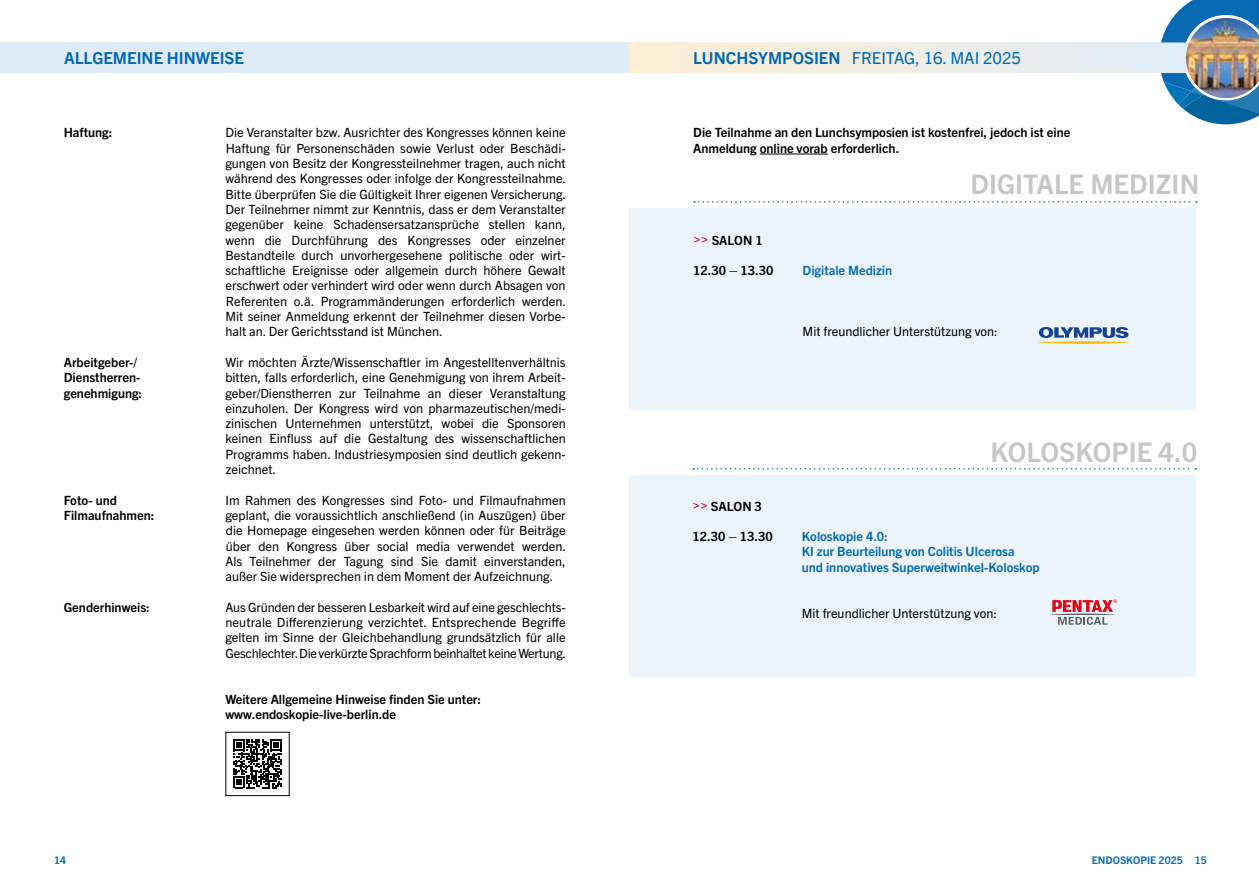
<style>
.page{position:relative;width:1259px;height:893px;background:#fff}
.page>*{position:absolute;margin:0;border:0;box-sizing:border-box;transform-origin:0 0}
.t1{font:700 27px "Trade Gothic Next LT Pro";color:#c6c6c6}
.t2{font:16.5px "Trade Gothic Next LT Pro";color:#0069b4}
.t3{font:700 16.5px "Trade Gothic Next LT Pro";color:#0069b4}
.t4{font:12.75px/15.3px "Trade Gothic Next LT Pro";color:#000;text-align:justify}
.t5{font:700 12.75px/15.3px "Trade Gothic Next LT Pro";color:#000}
.t6{font:700 12.75px/15.3px "Trade Gothic Next LT Pro";color:#0069b4}
.t7{font:700 10.5px "Trade Gothic Next LT Pro";color:#0069b4}
.s1{font-weight:700}
.s2{font-weight:800;color:#ca0538}
</style>
<div class="page">
<div style="left:0;top:43px;width:1259px;height:30px;background:#dfecf8"></div>
<img style="left:1161px;top:0;width:98px;height:124px">
<div style="left:629px;top:475px;width:567px;height:201px;background:#ebf3fb"></div>
<div style="left:629px;top:208px;width:567px;height:202px;background:#ebf3fb"></div>
<hr style="left:760px;top:154px;width:68px;height:1px;background:#000">
<svg style="left:693px;top:468px;width:503px;height:2px"></svg>
<svg style="left:694px;top:201px;width:503px;height:2px"></svg>
<svg style="left:233px;top:739px;width:49px;height:49px"></svg>
<svg style="left:1038px;top:327px;width:90px;height:17px"></svg>
<svg style="left:1050px;top:599px;width:66px;height:26px"></svg>
<div style="left:629px;top:43px;width:568px;height:30px;background:linear-gradient(to right,#fff1d9,#dee7ee)"></div>
<p class="t3" style="left:64px;top:47px;width:181px">ALLGEMEINE HINWEISE</p>
<p class="t2" style="left:693px;top:47px;width:329px"><span class="s1">LUNCHSYMPOSIEN</span> FREITAG, 16. MAI 2025</p>
<p class="t5" style="left:64px;top:124px;width:50px">Haftung:</p>
<p class="t4" style="left:225px;top:124px;width:342px">Die Veranstalter bzw. Ausrichter des Kongresses können keine Haftung für Personenschäden sowie Verlust oder Beschädi&shy;gungen von Besitz der Kongressteilnehmer tragen, auch nicht während des Kongresses oder infolge der Kongressteilnahme.<br>Bitte überprüfen Sie die Gültigkeit Ihrer eigenen Versicherung.<br>Der Teilnehmer nimmt zur Kenntnis, dass er dem Veranstalter gegenüber keine Schadensersatzansprüche stellen kann, wenn die Durchführung des Kongresses oder einzelner Bestandteile durch unvorhergesehene politische oder wirt&shy;schaftliche Ereignisse oder allgemein durch höhere Gewalt erschwert oder verhindert wird oder wenn durch Absagen von Referenten o.ä. Programmänderungen erforderlich werden.<br>Mit seiner Anmeldung erkennt der Teilnehmer diesen Vorbe&shy;halt an. Der Gerichtsstand ist München.</p>
<p class="t5" style="left:64px;top:354px;width:75px">Arbeitgeber-/</p>
<p class="t4" style="left:225px;top:354px;width:342px">Wir möchten Ärzte/Wissenschaftler im Angestelltenverhältnis</p>
<p class="t5" style="left:64px;top:369px;width:78px">Dienstherren-</p>
<p class="t4" style="left:225px;top:369px;width:342px">bitten, falls erforderlich, eine Genehmigung von ihrem Arbeit-</p>
<p class="t5" style="left:64px;top:384px;width:80px">genehmigung:</p>
<p class="t4" style="left:225px;top:384px;width:342px">geber/Dienstherren zur Teilnahme an dieser Veranstaltung einzuholen. Der Kongress wird von pharmazeutischen/medi&shy;zinischen Unternehmen unterstützt, wobei die Sponsoren keinen Einfluss auf die Gestaltung des wissenschaftlichen Programms haben. Industriesymposien sind deutlich gekenn&shy;zeichnet.</p>
<p class="t5" style="left:64px;top:491px;width:55px">Foto- und</p>
<p class="t4" style="left:225px;top:491px;width:342px">Im Rahmen des Kongresses sind Foto- und Filmaufnahmen</p>
<p class="t5" style="left:64px;top:507px;width:92px">Filmaufnahmen:</p>
<p class="t4" style="left:225px;top:507px;width:342px">geplant, die voraussichtlich anschließend (in Auszügen) über die Homepage eingesehen werden können oder für Beiträge über den Kongress über social media verwendet werden.<br>Als Teilnehmer der Tagung sind Sie damit einverstanden, außer Sie widersprechen in dem Moment der Aufzeichnung.</p>
<p class="t5" style="left:64px;top:599px;width:87px">Genderhinweis:</p>
<p class="t4" style="left:225px;top:599px;width:342px">Aus Gründen der besseren Lesbarkeit wird auf eine geschlechts&shy;neutrale Differenzierung verzichtet. Entsprechende Begriffe gelten im Sinne der Gleichbehandlung grundsätzlich für alle Geschlechter. Die verkürzte Sprachform beinhaltet keine Wertung.</p>
<p class="t5" style="left:225px;top:690px;width:257px">Weitere Allgemeine Hinweise finden Sie unter: www.endoskopie-live-berlin.de</p>
<p class="t5" style="left:693px;top:124px;width:379px">Die Teilnahme an den Lunchsymposien ist kostenfrei, jedoch ist eine<br>Anmeldung online vorab erforderlich.</p>
<p class="t5" style="left:693px;top:231px;width:71px"><span class="s2">&gt;&gt;</span> SALON 1</p>
<p class="t5" style="left:693px;top:262px;width:82px">12.30 – 13.30</p>
<p class="t6" style="left:802px;top:262px;width:91px">Digitale Medizin</p>
<h1 class="t1" style="left:970px;top:166px;width:230px">DIGITALE MEDIZIN</h1>
<p class="t4" style="left:802px;top:323px;width:197px">Mit freundlicher Unterstützung von:</p>
<h1 class="t1" style="left:990px;top:433px;width:208px">KOLOSKOPIE 4.0</h1>
<p class="t5" style="left:692px;top:497px;width:71px"><span class="s2">&gt;&gt;</span> SALON 3</p>
<p class="t5" style="left:692px;top:528px;width:82px">12.30 – 13.30</p>
<p class="t6" style="left:802px;top:528px;width:239px">Koloskopie 4.0:<br>KI zur Beurteilung von Colitis Ulcerosa<br>und innovatives Superweitwinkel-Koloskop</p>
<p class="t4" style="left:802px;top:604px;width:197px">Mit freundlicher Unterstützung von:</p>
<p class="t7" style="left:54px;top:853px;width:14px">14</p>
<p class="t7" style="left:1091px;top:853px;width:117px">ENDOSKOPIE 2025 15</p>
</div>
